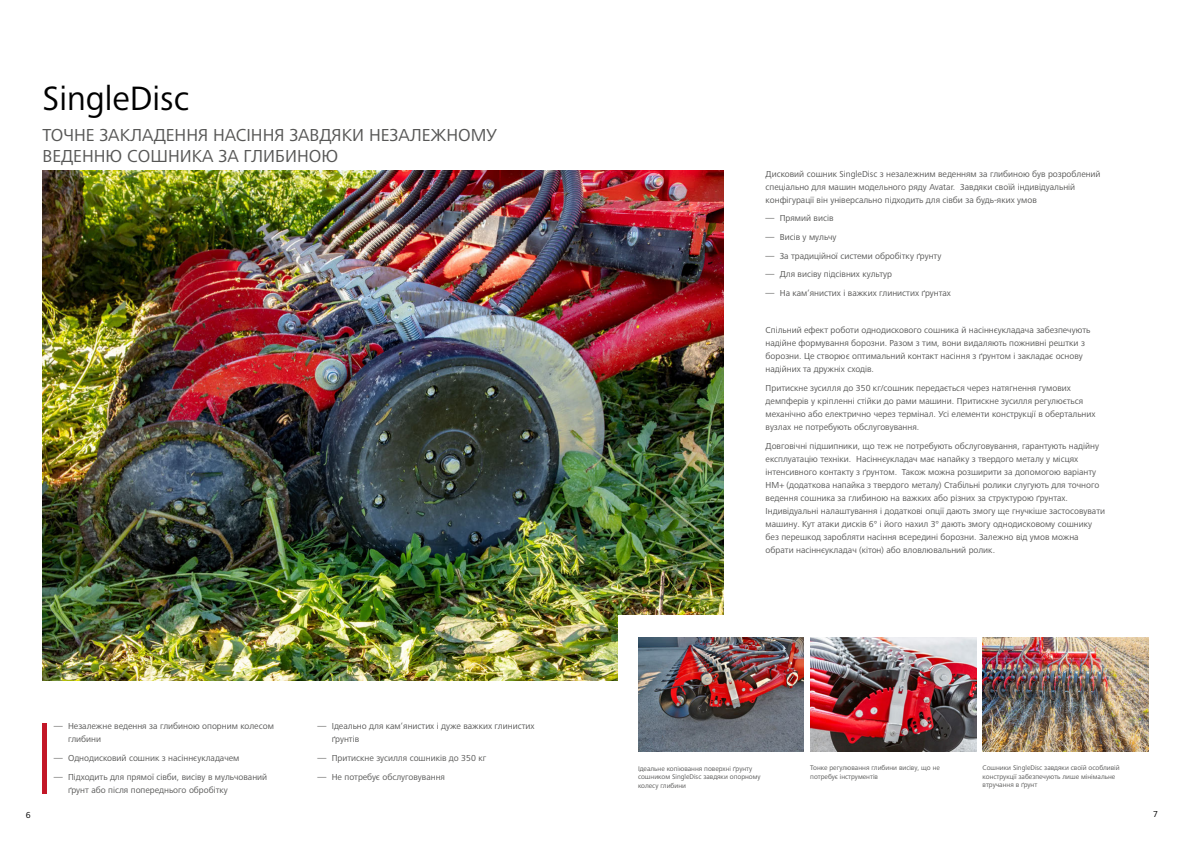
<style>
.page{position:relative;width:1191px;height:842px;background:#fff}
.page>*{position:absolute;margin:0;border:0;box-sizing:border-box;transform-origin:0 0}
.A_HEAD{font:35px "Frutiger Next LTW1 G";color:#000}
.t1{font:18px/21px "Frutiger Next LTW1 G";color:#575756}
.fließtext_9_pt_grau{font:9px/13px "Frutiger Next LTW1 G";color:#575756}
.Bildunterschrift{font:9px "Frutiger Next LTW1 G";color:#000}
.t2{font:7px/8.5px "Frutiger Next LTW1 G";color:#575756}
</style>
<div class="page">
<img style="left:43px;top:170px;width:680px;height:510px">
<div style="left:618px;top:615px;width:248px;height:184px;background:#fff"></div>
<img style="left:982px;top:638px;width:166px;height:113px">
<img style="left:810px;top:638px;width:166px;height:113px">
<img style="left:638px;top:638px;width:166px;height:113px">
<hr style="left:43px;top:723px;width:4px;height:71px;background:#c31727">
<p class="A_HEAD" style="left:43px;top:79px;width:148px">SingleDisc</p>
<p class="t1" style="left:43px;top:125px;width:456px">ТОЧНЕ ЗАКЛАДЕННЯ НАСІННЯ ЗАВДЯКИ НЕЗАЛЕЖНОМУ<br>ВЕДЕННЮ СОШНИКА ЗА ГЛИБИНОЮ</p>
<p class="fließtext_9_pt_grau" style="left:765px;top:167px;width:336px">Дисковий сошник SingleDisc з незалежним веденням за глибиною був розроблений спеціально для машин модельного ряду Avatar. Завдяки своїй індивідуальній конфігурації він універсально підходить для сівби за будь-яких умов</p>
<p class="fließtext_9_pt_grau" style="left:765px;top:212px;width:69px">― Прямий висів</p>
<p class="fließtext_9_pt_grau" style="left:765px;top:231px;width:72px">― Висів у мульчу</p>
<p class="fließtext_9_pt_grau" style="left:765px;top:249px;width:177px">― За традиційної системи обробітку ґрунту</p>
<p class="fließtext_9_pt_grau" style="left:765px;top:268px;width:128px">― Для висіву підсівних культур</p>
<p class="fließtext_9_pt_grau" style="left:765px;top:287px;width:187px">― На кам‘янистих і важких глинистих ґрунтах</p>
<p class="fließtext_9_pt_grau" style="left:765px;top:324px;width:326px">Спільний ефект роботи однодискового сошника й насіннєукладача забезпечують надійне формування борозни. Разом з тим, вони видаляють пожнивні рештки з борозни. Це створює оптимальний контакт насіння з ґрунтом і закладає основу надійних та дружніх сходів.</p>
<p class="fließtext_9_pt_grau" style="left:765px;top:382px;width:331px">Притискне зусилля до 350 кг/сошник передається через натягнення гумових демпферів у кріпленні стійки до рами машини. Притискне зусилля регулюється механічно або електрично через термінал. Усі елементи конструкції в обертальних вузлах не потребують обслуговування.</p>
<p class="fließtext_9_pt_grau" style="left:765px;top:439px;width:341px">Довговічні підшипники, що теж не потребують обслуговування, гарантують надійну експлуатацію техніки. Насіннєукладач має напайку з твердого металу у місцях інтенсивного контакту з ґрунтом. Також можна розширити за допомогою варіанту HM+ (додаткова напайка з твердого металу) Стабільні ролики слугують для точного ведення сошника за глибиною на важких або різних за структурою ґрунтах.<br>Індивідуальні налаштування і додаткові опції дають змогу ще гнучкіше застосовувати машину. Кут атаки дисків 6° і його нахил 3° дають змогу однодисковому сошнику без перешкод заробляти насіння всередині борозни. Залежно від умов можна обрати насіннєукладач (кітон) або вловлювальний ролик.</p>
<p class="fließtext_9_pt_grau" style="left:68px;top:720px;width:207px;text-indent:-14px">― Незалежне ведення за глибиною опорним колесом глибини</p>
<p class="fließtext_9_pt_grau" style="left:54px;top:752px;width:187px">― Однодисковий сошник з насіннєукладачем</p>
<p class="fließtext_9_pt_grau" style="left:68px;top:770px;width:201px;text-indent:-14px">― Підходить для прямої сівби, висіву в мульчований ґрунт або після попереднього обробітку</p>
<p class="fließtext_9_pt_grau" style="left:332px;top:720px;width:204px;text-indent:-14px">― Ідеально для кам‘янистих і дуже важких глинистих ґрунтів</p>
<p class="fließtext_9_pt_grau" style="left:317px;top:752px;width:170px">― Притискне зусилля сошників до 350 кг</p>
<p class="fließtext_9_pt_grau" style="left:317px;top:770px;width:129px">― Не потребує обслуговування</p>
<p class="t2" style="left:638px;top:764px;width:124px">Ідеальне копіювання поверхні ґрунту сошником SingleDisc завдяки опорному колесу глибини</p>
<p class="t2" style="left:810px;top:764px;width:131px">Тонке регулювання глибини висіву, що не потребує інструментів</p>
<p class="t2" style="left:982px;top:764px;width:139px">Сошники SingleDisc завдяки своїй особливій конструкції забезпечують лише мінімальне втручання в ґрунт</p>
<p class="Bildunterschrift" style="left:26px;top:810px;width:6px">6</p>
<p class="Bildunterschrift" style="left:1153px;top:809px;width:6px">7</p>
</div>
